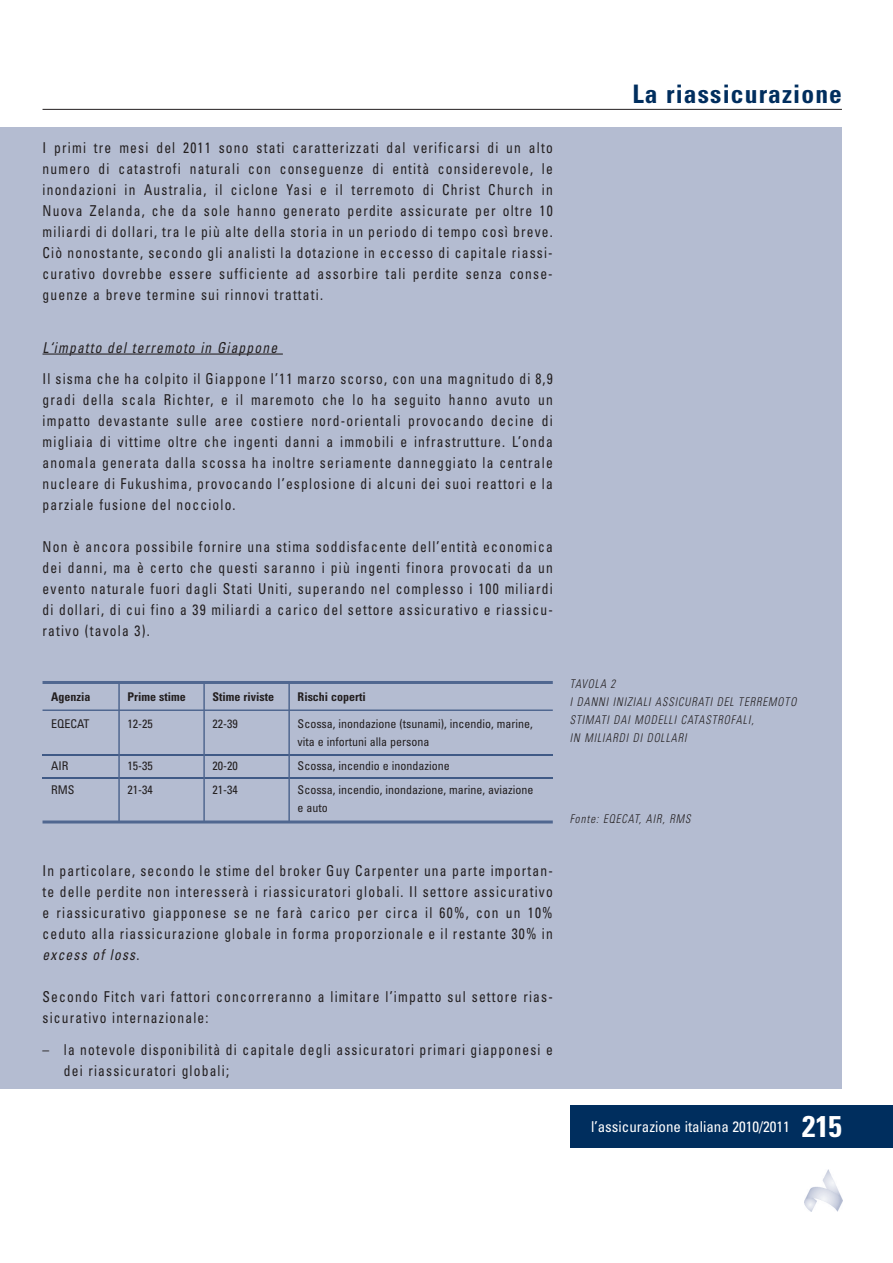
<style>
.page{position:relative;width:893px;height:1263px;background:#fff}
.page>*{position:absolute;margin:0;border:0;box-sizing:border-box;transform-origin:0 0}
.t1{font:700 condensed 25.5px "Univers";letter-spacing:.045em;color:#002e5e}
.t2{font:condensed 15px/21px "Univers";letter-spacing:.09em;color:#231f20;text-align:justify;scale:.9 1}
.t3{font:condensed 15px "Univers";color:#fff}
.t4{font:condensed 12px/18px "Univers";color:#231f20}
.t5{font:italic 300 condensed 12px/18px "Univers";letter-spacing:.09em;color:#231f20;scale:.9 1}
.t6{font:700 condensed 12px "Univers";color:#231f20}
.s1{font-style:italic}
.s2{font-weight:700;font-size:30px}
</style>
<div class="page">
<div style="left:0;top:128px;width:842px;height:961px;background:#b4bcd1"></div>
<hr style="left:43px;top:354px;width:240px;height:1px;background:#231f20">
<hr style="left:43px;top:109px;width:799px;height:1px;background:#231f20">
<div style="left:570px;top:1106px;width:323px;height:42px;background:#002e5e"></div>
<img style="left:804px;top:1169px;width:38px;height:43px">
<hr style="left:43px;top:754px;width:510px;height:2px;background:#405a86">
<hr style="left:43px;top:778px;width:510px;height:1px;background:#405a86">
<hr style="left:43px;top:681px;width:510px;height:3px;background:#506790">
<hr style="left:43px;top:709px;width:510px;height:2px;background:#506790">
<hr style="left:43px;top:820px;width:510px;height:3px;background:#506790">
<hr style="left:203px;top:682px;width:2px;height:140px;background:#506790">
<hr style="left:118px;top:682px;width:2px;height:140px;background:#506790">
<hr style="left:288px;top:682px;width:2px;height:140px;background:#506790">
<p class="t2" style="left:43px;top:138px;width:568px">I primi tre mesi del 2011 sono stati caratterizzati dal verificarsi di un alto numero di catastrofi naturali con conseguenze di entità considerevole, le inondazioni in Australia, il ciclone Yasi e il terremoto di Christ Church in Nuova Zelanda, che da sole hanno generato perdite assicurate per oltre 10 miliardi di dollari, tra le più alte della storia in un periodo di tempo così breve.<br>Ciò nonostante, secondo gli analisti la dotazione in eccesso di capitale riassi&shy;curativo dovrebbe essere sufficiente ad assorbire tali perdite senza conse&shy;guenze a breve termine sui rinnovi trattati.</p>
<p class="t2" style="left:43px;top:333px;width:568px;line-height:31.5px"><span class="s1">L‘impatto del terremoto in Giappone<br></span>Il sisma che ha colpito il Giappone l’11 marzo scorso, con una magnitudo di 8,9</p>
<p class="t2" style="left:43px;top:390px;width:568px">gradi della scala Richter, e il maremoto che lo ha seguito hanno avuto un impatto devastante sulle aree costiere nord-orientali provocando decine di migliaia di vittime oltre che ingenti danni a immobili e infrastrutture. L’onda anomala generata dalla scossa ha inoltre seriamente danneggiato la centrale nucleare di Fukushima, provocando l’esplosione di alcuni dei suoi reattori e la parziale fusione del nocciolo.</p>
<p class="t2" style="left:43px;top:537px;width:568px">Non è ancora possibile fornire una stima soddisfacente dell’entità economica dei danni, ma è certo che questi saranno i più ingenti finora provocati da un evento naturale fuori dagli Stati Uniti, superando nel complesso i 100 miliardi di dollari, di cui fino a 39 miliardi a carico del settore assicurativo e riassicu&shy;rativo (tavola 3).</p>
<p class="t6" style="left:51px;top:692px;width:41px">Agenzia</p>
<p class="t6" style="left:128px;top:692px;width:60px">Prime stime</p>
<p class="t6" style="left:213px;top:692px;width:63px">Stime riviste</p>
<p class="t6" style="left:298px;top:692px;width:70px">Rischi coperti</p>
<p class="t4" style="left:51px;top:716px;width:40px">EQECAT</p>
<p class="t4" style="left:128px;top:716px;width:27px">12-25</p>
<p class="t4" style="left:213px;top:716px;width:27px">22-39</p>
<p class="t4" style="left:298px;top:716px;width:236px">Scossa, inondazione (tsunami), incendio, marine, vita e infortuni alla persona</p>
<p class="t4" style="left:51px;top:758px;width:19px">AIR</p>
<p class="t4" style="left:128px;top:758px;width:27px">15-35</p>
<p class="t4" style="left:213px;top:758px;width:27px">20-20</p>
<p class="t4" style="left:298px;top:758px;width:154px">Scossa, incendio e inondazione</p>
<p class="t4" style="left:51px;top:782px;width:25px">RMS</p>
<p class="t4" style="left:128px;top:782px;width:27px">21-34</p>
<p class="t4" style="left:213px;top:782px;width:27px">21-34</p>
<p class="t4" style="left:298px;top:782px;width:237px">Scossa, incendio, inondazione, marine, aviazione e auto</p>
<p class="t2" style="left:43px;top:861px;width:568px">In particolare, secondo le stime del broker Guy Carpenter una parte importan&shy;te delle perdite non interesserà i riassicuratori globali. Il settore assicurativo e riassicurativo giapponese se ne farà carico per circa il 60%, con un 10% ceduto alla riassicurazione globale in forma proporzionale e il restante 30% in <span class="s1">excess of loss</span>.</p>
<p class="t2" style="left:43px;top:987px;width:568px">Secondo Fitch vari fattori concorreranno a limitare l’impatto sul settore rias&shy;sicurativo internazionale:</p>
<p class="t2" style="left:64px;top:1040px;width:545px;text-indent:-21px">– la notevole disponibilità di capitale degli assicuratori primari giapponesi e dei riassicuratori globali;</p>
<p class="t1" style="left:632px;top:85px;width:211px">La riassicurazione</p>
<p class="t5" style="left:570px;top:675px;width:253px">TAVOLA 2<br>I DANNI INIZIALI ASSICURATI DEL TERREMOTO<br>STIMATI DAI MODELLI CATASTROFALI,<br>IN MILIARDI DI DOLLARI</p>
<p class="t5" style="left:570px;top:811px;width:136px">Fonte: EQECAT, AIR, RMS</p>
<p class="t3" style="left:591px;top:1121px;width:252px">l’assicurazione italiana 2010/2011 <span class="s2">215</span></p>
</div>
